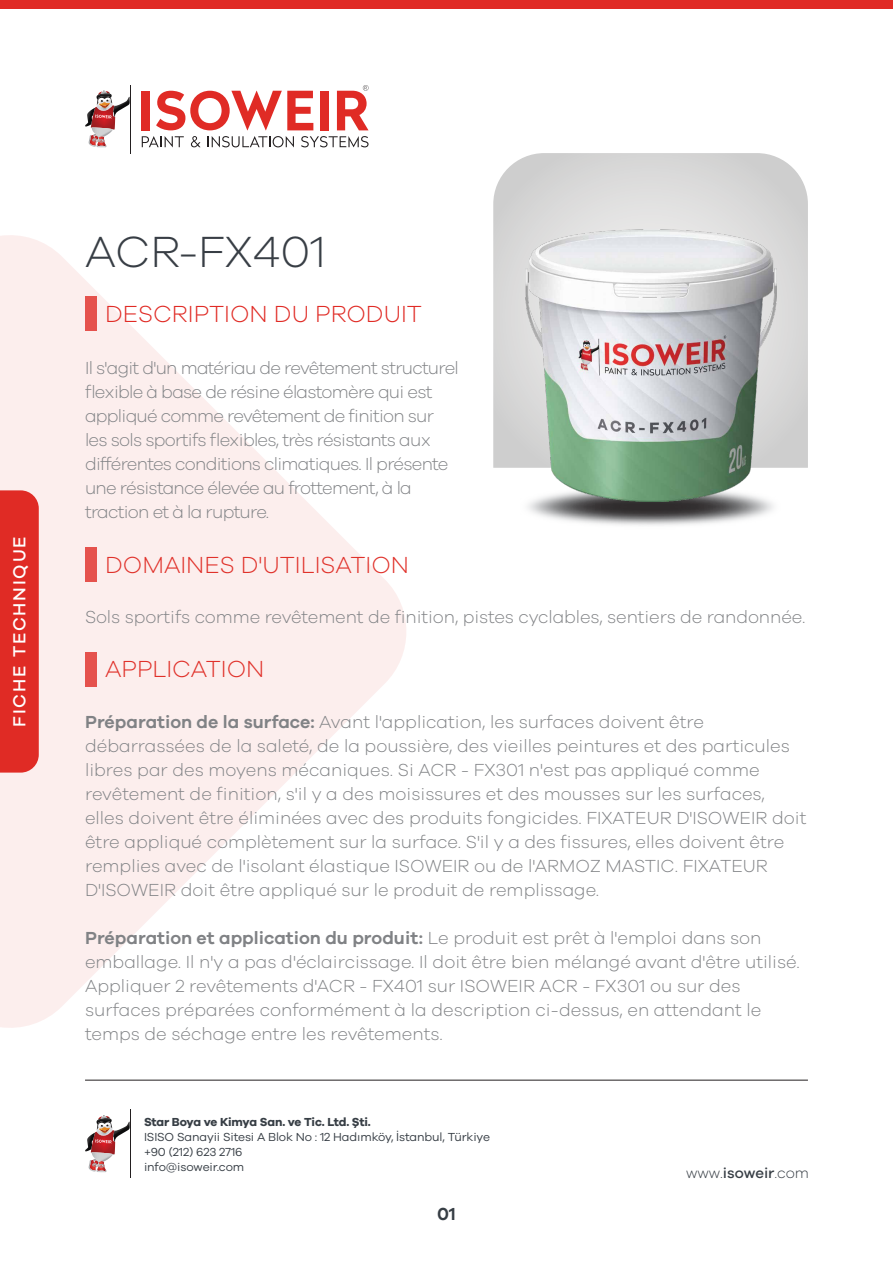
<style>
.page{position:relative;width:893px;height:1263px;background:#fff}
.page>*{position:absolute;margin:0;border:0;box-sizing:border-box;transform-origin:0 0}
.t1{font:300 45px "Galano Grotesque";color:#383e45}
.t2{font:300 24px "Galano Grotesque";color:#e0312a}
.t3{font:300 24px "Galano Grotesque";color:#e02b25}
.t4{font:300 18px/24px "Galano Grotesque";color:#808285}
.t5{font:300 18px/24px "Galano Grotesque";letter-spacing:-.04em;color:#808285}
.t6{font:500 18px "Galano Grotesque";letter-spacing:.1em;color:#fff}
.t7{font:600 18px "Galano Grotesque";color:#373e45}
.t8{font:300 15px "Galano Grotesque";color:#373e45}
.t9{font:12px/15px "Galano Grotesque";letter-spacing:-.01em;color:#373e45}
.t10{font:700 12px "Galano Grotesque";letter-spacing:-.02em;color:#373e45}
.s1{font-weight:600}
.s2{font-weight:500}
</style>
<div class="page">
<svg style="left:0;top:235px;width:406px;height:793px;fill:#fceeed"></svg>
<div style="left:0;top:490px;width:39px;height:283px;background:#e02b25"></div>
<hr style="left:130px;top:85px;width:1px;height:68px;background:#231f20">
<svg style="left:85px;top:91px;width:45px;height:56px"></svg>
<svg style="left:142px;top:136px;width:42px;height:11px"></svg>
<svg style="left:191px;top:136px;width:10px;height:11px"></svg>
<svg style="left:208px;top:136px;width:86px;height:11px"></svg>
<svg style="left:301px;top:136px;width:68px;height:11px"></svg>
<div style="left:142px;top:91px;width:8px;height:39px;background:#e02b25"></div>
<svg style="left:156px;top:91px;width:157px;height:39px"></svg>
<div style="left:320px;top:91px;width:8px;height:39px;background:#e02b25"></div>
<svg style="left:337px;top:85px;width:32px;height:45px"></svg>
<hr style="left:130px;top:1110px;width:1px;height:68px;background:#231f20">
<svg style="left:85px;top:1115px;width:45px;height:57px"></svg>
<hr style="left:85px;top:1080px;width:723px;height:1px;background:#231f20">
<div style="left:0;top:0;width:893px;height:9px;background:#e02b25"></div>
<img style="left:527px;top:502px;width:247px;height:24px">
<svg style="left:493px;top:153px;width:315px;height:315px;background:#d8d8d8"></svg>
<div style="left:85px;top:297px;width:11px;height:34px;background:#e5524d"></div>
<div style="left:85px;top:547px;width:11px;height:34px;background:#e5524d"></div>
<div style="left:85px;top:652px;width:11px;height:34px;background:#e5524d"></div>
<img style="left:525px;top:230px;width:251px;height:272px">
<p class="t6" style="left:9px;top:727px;width:192px;rotate:-90deg">FICHE TECHNIQUE</p>
<h1 class="t1" style="left:85px;top:225px;width:242px">ACR-FX401</h1>
<h2 class="t3" style="left:105px;top:300px;width:318px">DESCRIPTION DU PRODUIT</h2>
<p class="t5" style="left:85px;top:355px;width:375px">Il s'agit d'un matériau de revêtement structurel flexible à base de résine élastomère qui est appliqué comme revêtement de finition sur les sols sportifs flexibles, très résistants aux différentes conditions climatiques. Il présente une résistance élevée au frottement, à la traction et à la rupture.</p>
<h2 class="t2" style="left:105px;top:550px;width:305px">DOMAINES D'UTILISATION</h2>
<p class="t4" style="left:85px;top:604px;width:722px">Sols sportifs comme revêtement de finition, pistes cyclables, sentiers de randonnée.</p>
<h2 class="t2" style="left:105px;top:654px;width:161px">APPLICATION</h2>
<p class="t4" style="left:85px;top:709px;width:723px"><span class="s1">Préparation de la surface:</span> Avant l'application, les surfaces doivent être débarrassées de la saleté, de la poussière, des vieilles peintures et des particules libres par des moyens mécaniques. Si ACR - FX301 n'est pas appliqué comme revêtement de finition, s'il y a des moisissures et des mousses sur les surfaces, elles doivent être éliminées avec des produits fongicides. FIXATEUR D'ISOWEIR doit être appliqué complètement sur la surface. S'il y a des fissures, elles doivent être remplies avec de l'isolant élastique ISOWEIR ou de l'ARMOZ MASTIC. FIXATEUR D'ISOWEIR doit être appliqué sur le produit de remplissage.</p>
<p class="t4" style="left:85px;top:925px;width:716px"><span class="s1">Préparation et application du produit:</span> Le produit est prêt à l'emploi dans son emballage. Il n'y a pas d'éclaircissage. Il doit être bien mélangé avant d'être utilisé.<br>Appliquer 2 revêtements d'ACR - FX401 sur ISOWEIR ACR - FX301 ou sur des surfaces préparées conformément à la description ci-dessus, en attendant le temps de séchage entre les revêtements.</p>
<p class="t10" style="left:144px;top:1114px;width:228px">Star Boya ve Kimya San. ve Tic. Ltd. Şti.</p>
<p class="t9" style="left:144px;top:1128px;width:347px">ISISO Sanayii Sitesi A Blok No : 12 Hadımköy, İstanbul, Türkiye +90 (212) 623 2716<br>info@isoweir.com</p>
<p class="t7" style="left:437px;top:1203px;width:20px">01</p>
<p class="t8" style="left:686px;top:1164px;width:124px">www.<span class="s2">isoweir</span>.com</p>
</div>
